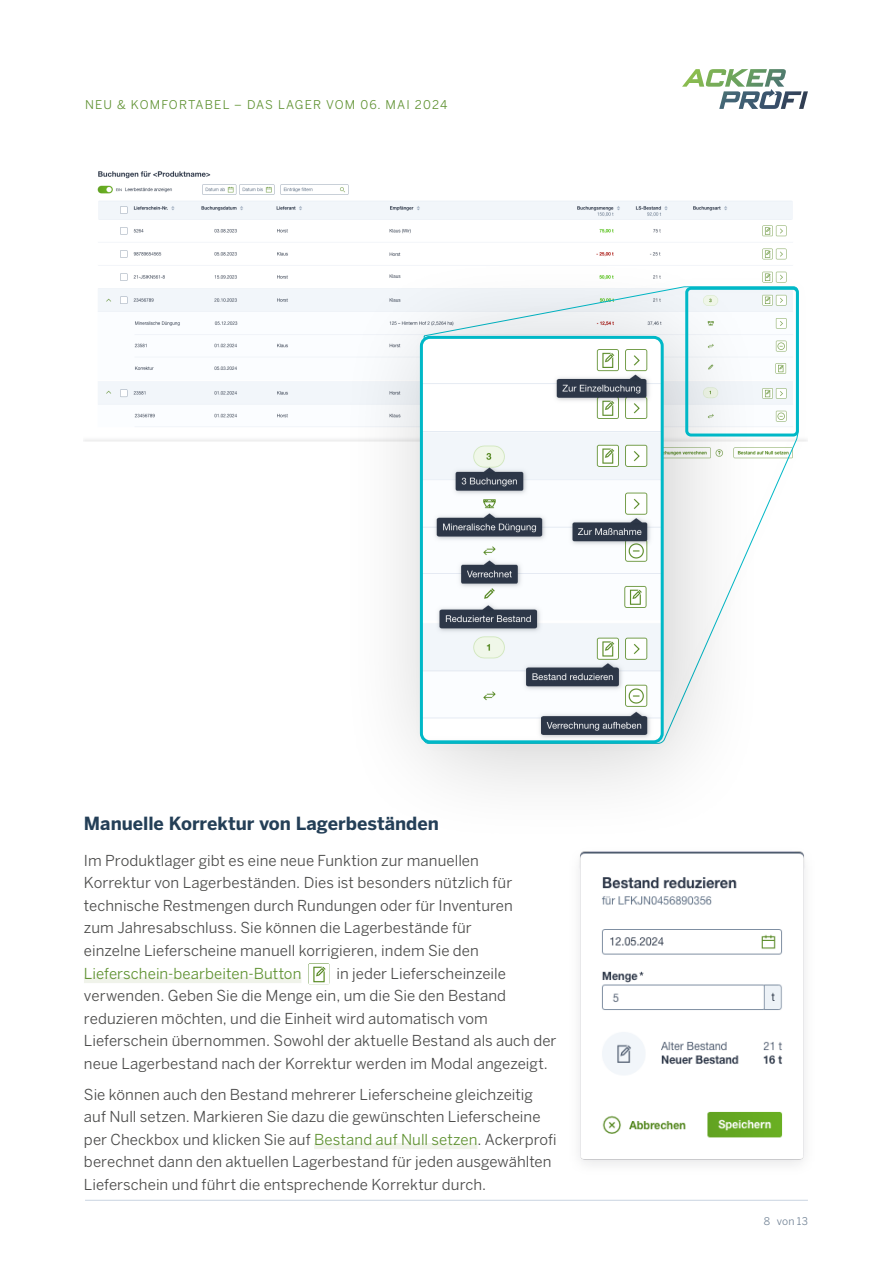
<style>
.page{position:relative;width:893px;height:1263px;background:#fff}
.page>*{position:absolute;margin:0;border:0;box-sizing:border-box;transform-origin:0 0}
.H2{font:700 18px "Benton Sans";color:#243f57}
.Body{font:15px/22.5px "Benton Sans";letter-spacing:.005em;color:#4a4a49}
.t1{font:12px "Benton Sans";letter-spacing:.095em;color:#5e9130}
.t2{font:10.5px "Benton Sans";color:#708194}
.s1{color:#5e9130}
</style>
<div class="page">
<div style="left:84px;top:977px;width:217px;height:6px;background:#f0f3ea"></div>
<div style="left:314px;top:1143px;width:163px;height:6px;background:#f0f3ea"></div>
<img style="left:84px;top:171px;width:709px;height:270px">
<div style="left:409px;top:272px;width:403px;height:486px;background:#fff"></div>
<svg style="left:769px;top:286px;width:30px;height:217px"></svg>
<div style="left:335px;top:251px;width:434px;height:598px;background:#000;opacity:.2"></div>
<img style="left:421px;top:337px;width:241px;height:405px">
<div style="left:420px;top:336px;width:244px;height:407px;border:3px solid #00b8c7;border-radius:9px"></div>
<div style="left:685px;top:287px;width:114px;height:149px;border:3px solid #00b8c7;border-radius:4px"></div>
<img style="left:308px;top:963px;width:22px;height:21px">
<img style="left:561px;top:840px;width:244px;height:325px">
<hr style="left:85px;top:1200px;width:723px;height:1px;background:#cad4e1">
<svg style="left:682px;top:69px;width:126px;height:40px"></svg>
<p class="t1" style="left:85px;top:97px;width:56px">Neu &amp; komfortabel</p>
<p class="t1" style="left:234px;top:97px;width:62px">– Das Lager</p>
<p class="t1" style="left:326px;top:97px;width:123px">VOM 06. Mai 2024</p>
<p class="H2" style="left:84px;top:813px;width:356px">Manuelle Korrektur von Lagerbeständen</p>
<p class="Body" style="left:84px;top:849px;width:430px">Im Produktlager gibt es eine neue Funktion zur manuellen Korrektur von Lagerbeständen. Dies ist besonders nützlich für technische Restmengen durch Rundungen oder für Inventuren zum Jahresabschluss. Sie können die Lagerbestände für einzelne Lieferscheine manuell korrigieren, indem Sie den <span class="s1">Lieferschein-bearbeiten-Button</span></p>
<p class="Body" style="left:84px;top:962px;width:474px;text-indent:252px">in jeder Lieferscheinzeile verwenden. Geben Sie die Menge ein, um die Sie den Bestand reduzieren möchten, und die Einheit wird automatisch vom Lieferschein übernommen. Sowohl der aktuelle Bestand als auch der neue Lagerbestand nach der Korrektur werden im Modal angezeigt.</p>
<p class="Body" style="left:84px;top:1083px;width:474px">Sie können auch den Bestand mehrerer Lieferscheine gleichzeitig auf Null setzen. Markieren Sie dazu die gewünschten Lieferscheine per Checkbox und klicken Sie auf <span class="s1">Bestand auf Null setzen</span>. Ackerprofi berechnet dann den aktuellen Lagerbestand für jeden ausgewählten Lieferschein und führt die entsprechende Korrektur durch.</p>
<p class="t2" style="left:764px;top:1215px;width:46px">8 von 13</p>
</div>
